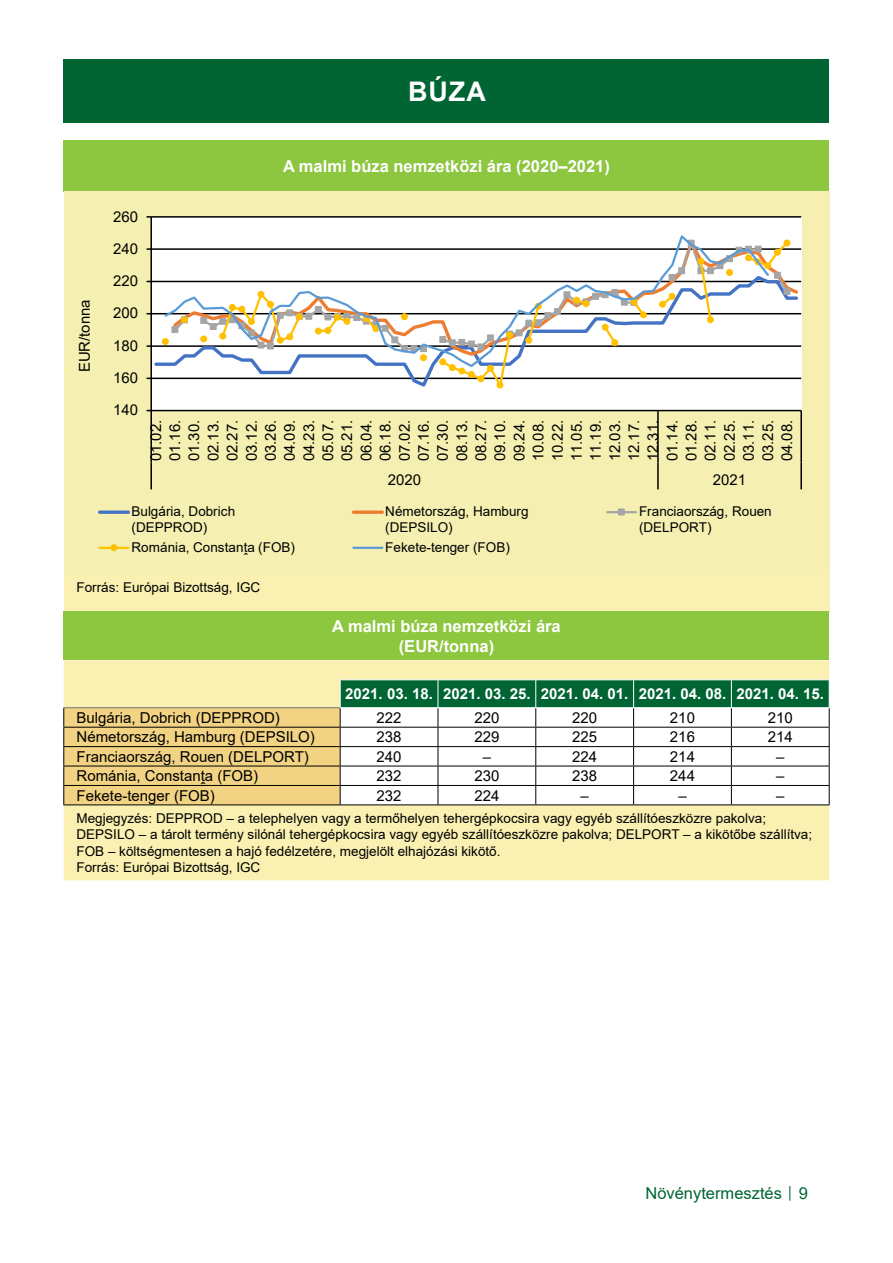
<style>
.page{position:relative;width:893px;height:1263px;background:#fff}
.page>*{position:absolute;margin:0;border:0;box-sizing:border-box;transform-origin:0 0}
.Cím_01_tartalomjegyz{font:700 27px "Arial";color:#fff}
.Tablazat_cime{font:700 16.5px/19.8px "Arial";color:#fff;text-align:center}
.t1{font:16.5px "Arial";color:#006533}
.Tablazat_bal_kategor{font:15px/19px "Arial";color:#000;text-align:justify}
.Tablazat_kozep_ertek{font:15px "Arial";color:#000}
.Tablazat_fejlece_koz{font:700 15px "Arial";color:#fff}
.Tablazat_forrasa{font:13.5px/16.2px "Arial";color:#000}
.s1{font-size:12px}
</style>
<div class="page">
<div style="left:64px;top:60px;width:765px;height:63px;background:#006533"></div>
<div style="left:64px;top:140px;width:765px;height:51px;background:#8dc63f"></div>
<div style="left:64px;top:574px;width:765px;height:37px;background:#faf0b1"></div>
<div style="left:64px;top:611px;width:765px;height:49px;background:#8dc63f"></div>
<div style="left:64px;top:660px;width:765px;height:220px;background:#faf0b1"></div>
<hr style="left:340px;top:679px;width:98px;height:1px;background:#fff">
<hr style="left:438px;top:679px;width:98px;height:1px;background:#fff">
<hr style="left:536px;top:679px;width:98px;height:1px;background:#fff">
<hr style="left:634px;top:679px;width:97px;height:1px;background:#fff">
<hr style="left:731px;top:679px;width:99px;height:1px;background:#fff">
<svg style="left:63px;top:680px;width:767px;height:125px"></svg>
<hr style="left:340px;top:707px;width:98px;height:1px;background:#fff">
<hr style="left:438px;top:707px;width:98px;height:1px;background:#fff">
<hr style="left:536px;top:707px;width:98px;height:1px;background:#fff">
<hr style="left:634px;top:707px;width:97px;height:1px;background:#fff">
<hr style="left:731px;top:707px;width:99px;height:1px;background:#fff">
<div style="left:64px;top:191px;width:765px;height:383px;background:#f5f0b1"></div>
<div style="left:151px;top:217px;width:650px;height:194px;background:#fff"></div>
<hr style="left:151px;top:378px;width:650px;height:1px;background:#000">
<hr style="left:151px;top:345px;width:650px;height:2px;background:#000">
<hr style="left:151px;top:313px;width:650px;height:1px;background:#000">
<hr style="left:151px;top:281px;width:650px;height:1px;background:#000">
<hr style="left:151px;top:248px;width:650px;height:2px;background:#000">
<hr style="left:151px;top:216px;width:650px;height:2px;background:#000">
<hr style="left:150px;top:217px;width:2px;height:194px;background:#000">
<hr style="left:151px;top:410px;width:650px;height:1px;background:#000">
<hr style="left:150px;top:411px;width:2px;height:52px;background:#000">
<hr style="left:657px;top:411px;width:2px;height:52px;background:#000">
<hr style="left:800px;top:411px;width:2px;height:52px;background:#000">
<hr style="left:150px;top:463px;width:2px;height:26px;background:#000">
<hr style="left:657px;top:463px;width:2px;height:26px;background:#000">
<hr style="left:800px;top:463px;width:2px;height:26px;background:#000">
<svg style="left:220px;top:269px;width:570px;height:120px"></svg>
<svg style="left:440px;top:369px;width:63px;height:19px"></svg>
<svg style="left:771px;top:240px;width:19px;height:29px"></svg>
<svg style="left:162px;top:235px;width:609px;height:134px"></svg>
<svg style="left:100px;top:510px;width:28px;height:4px"></svg>
<svg style="left:353px;top:510px;width:29px;height:4px"></svg>
<hr style="left:607px;top:511px;width:29px;height:2px;background:#a5a5a5">
<div style="left:618px;top:509px;width:7px;height:6px;border:1px solid #a5a5a5"></div>
<hr style="left:100px;top:547px;width:28px;height:2px;background:#ffc000">
<div style="left:111px;top:544px;width:6px;height:7px;border:1px solid #ffc000;border-radius:50%"></div>
<hr style="left:353px;top:547px;width:29px;height:2px;background:#5b9bd5">
<p class="Cím_01_tartalomjegyz" style="left:408px;top:73px;width:79px">BÚZA</p>
<p class="Tablazat_bal_kategor" style="left:75px;top:372px;width:74px;rotate:-90deg">EUR/tonna</p>
<p class="Tablazat_cime" style="left:283px;top:156px;width:328px">A malmi búza nemzetközi ára (2020–2021)</p>
<p class="Tablazat_bal_kategor" style="left:113px;top:207px;width:27px">260</p>
<p class="Tablazat_bal_kategor" style="left:113px;top:239px;width:27px">240</p>
<p class="Tablazat_bal_kategor" style="left:113px;top:271px;width:27px">220</p>
<p class="Tablazat_bal_kategor" style="left:113px;top:304px;width:27px">200</p>
<p class="Tablazat_bal_kategor" style="left:113px;top:336px;width:27px">180</p>
<p class="Tablazat_bal_kategor" style="left:113px;top:368px;width:27px">160</p>
<p class="Tablazat_bal_kategor" style="left:113px;top:400px;width:27px">140</p>
<p class="Tablazat_bal_kategor" style="left:146px;top:461px;width:43px;rotate:-90deg">01.02.<br>01.16.<br>01.30.<br>02.13.<br>02.27.<br>03.12.<br>03.26.<br>04.09.<br>04.23.<br>05.07.<br>05.21.<br>06.04.<br>06.18.<br>07.02.<br>07.16.<br>07.30.<br>08.13.<br>08.27.<br>09.10.<br>09.24.<br>10.08.<br>10.22.<br>11.05.<br>11.19.<br>12.03.<br>12.17.<br>12.31.<br>01.14.<br>01.28.<br>02.11.<br>02.25.<br>03.11.<br>03.25.<br>04.08.</p>
<p class="Tablazat_bal_kategor" style="left:388px;top:470px;width:35px">2020</p>
<p class="Tablazat_bal_kategor" style="left:713px;top:470px;width:35px">2021</p>
<p class="Tablazat_forrasa" style="left:132px;top:504px;width:105px;line-height:15.5px">Bulgária, Dobrich (DEPPROD)</p>
<p class="Tablazat_forrasa" style="left:385px;top:504px;width:145px;line-height:15.5px">Németország, Hamburg (DEPSILO)</p>
<p class="Tablazat_forrasa" style="left:639px;top:504px;width:134px;line-height:15.5px">Franciaország, Rouen (DELPORT)</p>
<p class="Tablazat_forrasa" style="left:132px;top:539px;width:165px">Románia, Constanṱa (FOB)</p>
<p class="Tablazat_forrasa" style="left:385px;top:539px;width:126px">Fekete-tenger (FOB)</p>
<p class="Tablazat_forrasa" style="left:77px;top:579px;width:185px">Forrás: Európai Bizottság, IGC</p>
<p class="Tablazat_cime" style="left:332px;top:617px;width:230px">A malmi búza nemzetközi ára (EUR/tonna)</p>
<p class="Tablazat_fejlece_koz" style="left:345px;top:683px;width:89px">2021. 03. 18.</p>
<p class="Tablazat_fejlece_koz" style="left:443px;top:683px;width:89px">2021. 03. 25.</p>
<p class="Tablazat_fejlece_koz" style="left:541px;top:683px;width:89px">2021. 04. 01.</p>
<p class="Tablazat_fejlece_koz" style="left:639px;top:683px;width:89px">2021. 04. 08.</p>
<p class="Tablazat_fejlece_koz" style="left:736px;top:683px;width:89px">2021. 04. 15.</p>
<p class="Tablazat_bal_kategor" style="left:77px;top:708px;width:205px">Bulgária, Dobrich (DEPPROD)</p>
<p class="Tablazat_kozep_ertek" style="left:377px;top:707px;width:27px">222</p>
<p class="Tablazat_kozep_ertek" style="left:474px;top:707px;width:27px">220</p>
<p class="Tablazat_kozep_ertek" style="left:572px;top:707px;width:27px">220</p>
<p class="Tablazat_kozep_ertek" style="left:670px;top:707px;width:27px">210</p>
<p class="Tablazat_kozep_ertek" style="left:768px;top:707px;width:27px">210</p>
<p class="Tablazat_bal_kategor" style="left:77px;top:727px;width:240px">Németország, Hamburg (DEPSILO)</p>
<p class="Tablazat_kozep_ertek" style="left:377px;top:727px;width:27px">238</p>
<p class="Tablazat_kozep_ertek" style="left:474px;top:727px;width:27px">229</p>
<p class="Tablazat_kozep_ertek" style="left:572px;top:727px;width:27px">225</p>
<p class="Tablazat_kozep_ertek" style="left:670px;top:727px;width:27px">216</p>
<p class="Tablazat_kozep_ertek" style="left:768px;top:727px;width:27px">214</p>
<p class="Tablazat_bal_kategor" style="left:77px;top:747px;width:234px">Franciaország, Rouen (DELPORT)</p>
<p class="Tablazat_kozep_ertek" style="left:377px;top:746px;width:27px">240</p>
<p class="Tablazat_kozep_ertek" style="left:483px;top:746px;width:10px">–</p>
<p class="Tablazat_kozep_ertek" style="left:572px;top:746px;width:27px">224</p>
<p class="Tablazat_kozep_ertek" style="left:670px;top:746px;width:27px">214</p>
<p class="Tablazat_kozep_ertek" style="left:776px;top:746px;width:10px">–</p>
<p class="Tablazat_bal_kategor" style="left:77px;top:766px;width:183px">Románia, Constanṱa (FOB)</p>
<p class="Tablazat_kozep_ertek" style="left:377px;top:766px;width:27px">232</p>
<p class="Tablazat_kozep_ertek" style="left:474px;top:766px;width:27px">230</p>
<p class="Tablazat_kozep_ertek" style="left:572px;top:766px;width:27px">238</p>
<p class="Tablazat_kozep_ertek" style="left:670px;top:766px;width:27px">244</p>
<p class="Tablazat_kozep_ertek" style="left:776px;top:766px;width:10px">–</p>
<p class="Tablazat_bal_kategor" style="left:77px;top:786px;width:140px">Fekete-tenger (FOB)</p>
<p class="Tablazat_kozep_ertek" style="left:377px;top:785px;width:27px">232</p>
<p class="Tablazat_kozep_ertek" style="left:474px;top:785px;width:27px">224</p>
<p class="Tablazat_kozep_ertek" style="left:580px;top:785px;width:10px">–</p>
<p class="Tablazat_kozep_ertek" style="left:678px;top:785px;width:10px">–</p>
<p class="Tablazat_kozep_ertek" style="left:776px;top:785px;width:10px">–</p>
<p class="Tablazat_forrasa" style="left:77px;top:810px;width:737px">Megjegyzés: DEPPROD – a telephelyen vagy a termőhelyen tehergépkocsira vagy egyéb szállítóeszközre pakolva; DEPSILO – a tárolt termény silónál tehergépkocsira vagy egyéb szállítóeszközre pakolva; DELPORT – a kikötőbe szállítva; FOB – költségmentesen a hajó fedélzetére, megjelölt elhajózási kikötő.<br>Forrás: Európai Bizottság, IGC</p>
<p class="t1" style="left:645px;top:1182px;width:164px">Növénytermesztés <span class="s1">│</span> 9</p>
</div>
